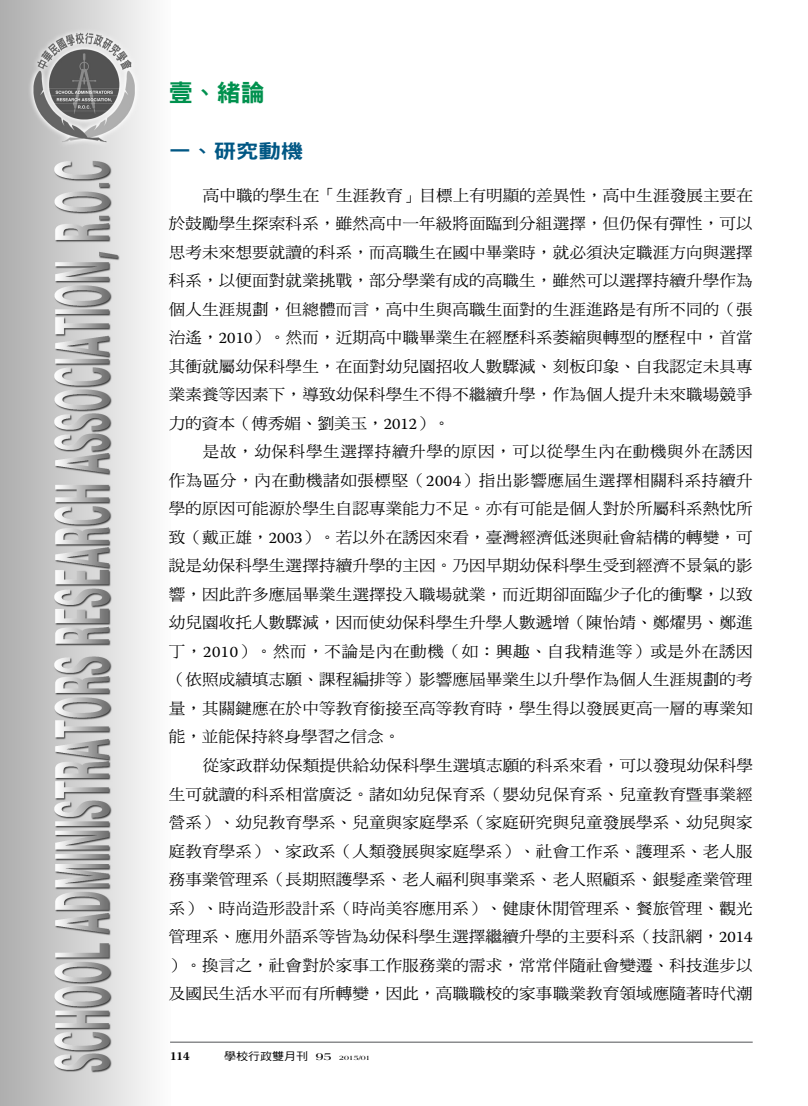
<style>
.page{position:relative;width:808px;height:1106px;background:#fff}
.page>*{position:absolute;margin:0;border:0;box-sizing:border-box;transform-origin:0 0}
.t1{font:24px "DF Hei Std W9";color:#00914e}
.t2{font:19.5px "DF Hei Std W9";color:#015784;scale:1.15 1}
.t3{font:15.75px/28.5px "DF Ming Std W5";letter-spacing:.01em;color:#000;text-align:justify;scale:1.05 1}
.t4{font:700 12px "Warnock Pro";color:#000}
.t5{font:10.8px "DF Hei Std W5";color:#000;scale:1.11 1}
.s1{font-family:"Warnock Pro"}
.s2{font-family:"Americana Std";font-weight:700}
.s3{font-family:"Americana Std";font-weight:700;font-size:6.75px}
</style>
<div class="page">
<img style="left:0;top:0;width:150px;height:1106px">
<hr style="left:170px;top:1041px;width:583px;height:1px;background:#6d6e71">
<h1 class="t1" style="left:169px;top:79px;width:97px">壹、緒論</h1>
<p class="t2" style="left:169px;top:140px;width:118px">一、研究動機</p>
<p class="t3" style="left:169px;top:180px;width:558px;text-indent:34px">高中職的學生在「生涯教育」目標上有明顯的差異性，高中生涯發展主要在於鼓勵學生探索科系，雖然高中一年級將面臨到分組選擇，但仍保有彈性，可以思考未來想要就讀的科系，而高職生在國中畢業時，就必須決定職涯方向與選擇科系，以便面對就業挑戰，部分學業有成的高職生，雖然可以選擇持續升學作為個人生涯規劃，但總體而言，高中生與高職生面對的生涯進路是有所不同的（張治遙，<span class="s1">2010</span>）。然而，近期高中職畢業生在經歷科系萎縮與轉型的歷程中，首當其衝就屬幼保科學生，在面對幼兒園招收人數驟減、刻板印象、自我認定未具專業素養等因素下，導致幼保科學生不得不繼續升學，作為個人提升未來職場競爭力的資本（傅秀媚、劉美玉，<span class="s1">2012</span>）。</p>
<p class="t3" style="left:169px;top:437px;width:558px;text-indent:34px">是故，幼保科學生選擇持續升學的原因，可以從學生內在動機與外在誘因作為區分，內在動機諸如張標堅（<span class="s1">2004</span>）指出影響應屆生選擇相關科系持續升學的原因可能源於學生自認專業能力不足。亦有可能是個人對於所屬科系熱忱所致（戴正雄，<span class="s1">2003</span>）。若以外在誘因來看，臺灣經濟低迷與社會結構的轉變，可說是幼保科學生選擇持續升學的主因。乃因早期幼保科學生受到經濟不景氣的影響，因此許多應屆畢業生選擇投入職場就業，而近期卻面臨少子化的衝擊，以致幼兒園收托人數驟減，因而使幼保科學生升學人數遞增（陳怡靖、鄭燿男、鄭進丁，<span class="s1">2010</span>）。然而，不論是內在動機（如：興趣、自我精進等）或是外在誘因（依照成績填志願、課程編排等）影響應屆畢業生以升學作為個人生涯規劃的考量，其關鍵應在於中等教育銜接至高等教育時，學生得以發展更高一層的專業知能，並能保持終身學習之信念。</p>
<p class="t3" style="left:169px;top:751px;width:558px;text-indent:34px">從家政群幼保類提供給幼保科學生選填志願的科系來看，可以發現幼保科學生可就讀的科系相當廣泛。諸如幼兒保育系（嬰幼兒保育系、兒童教育暨事業經營系）、幼兒教育學系、兒童與家庭學系（家庭研究與兒童發展學系、幼兒與家庭教育學系）、家政系（人類發展與家庭學系）、社會工作系、護理系、老人服務事業管理系（長期照護學系、老人福利與事業系、老人照顧系、銀髮產業管理系）、時尚造形設計系（時尚美容應用系）、健康休閒管理系、餐旅管理、觀光管理系、應用外語系等皆為幼保科學生選擇繼續升學的主要科系（技訊網，<span class="s1">2014</span>）。換言之，社會對於家事工作服務業的需求，常常伴隨社會變遷、科技進步以及國民生活水平而有所轉變，因此，高職職校的家事職業教育領域應隨著時代潮</p>
<p class="t4" style="left:170px;top:1048px;width:21px">114</p>
<p class="t5" style="left:224px;top:1049px;width:133px">學校行政雙月刊 <span class="s2">95</span> <span class="s3">2015/01</span></p>
</div>
